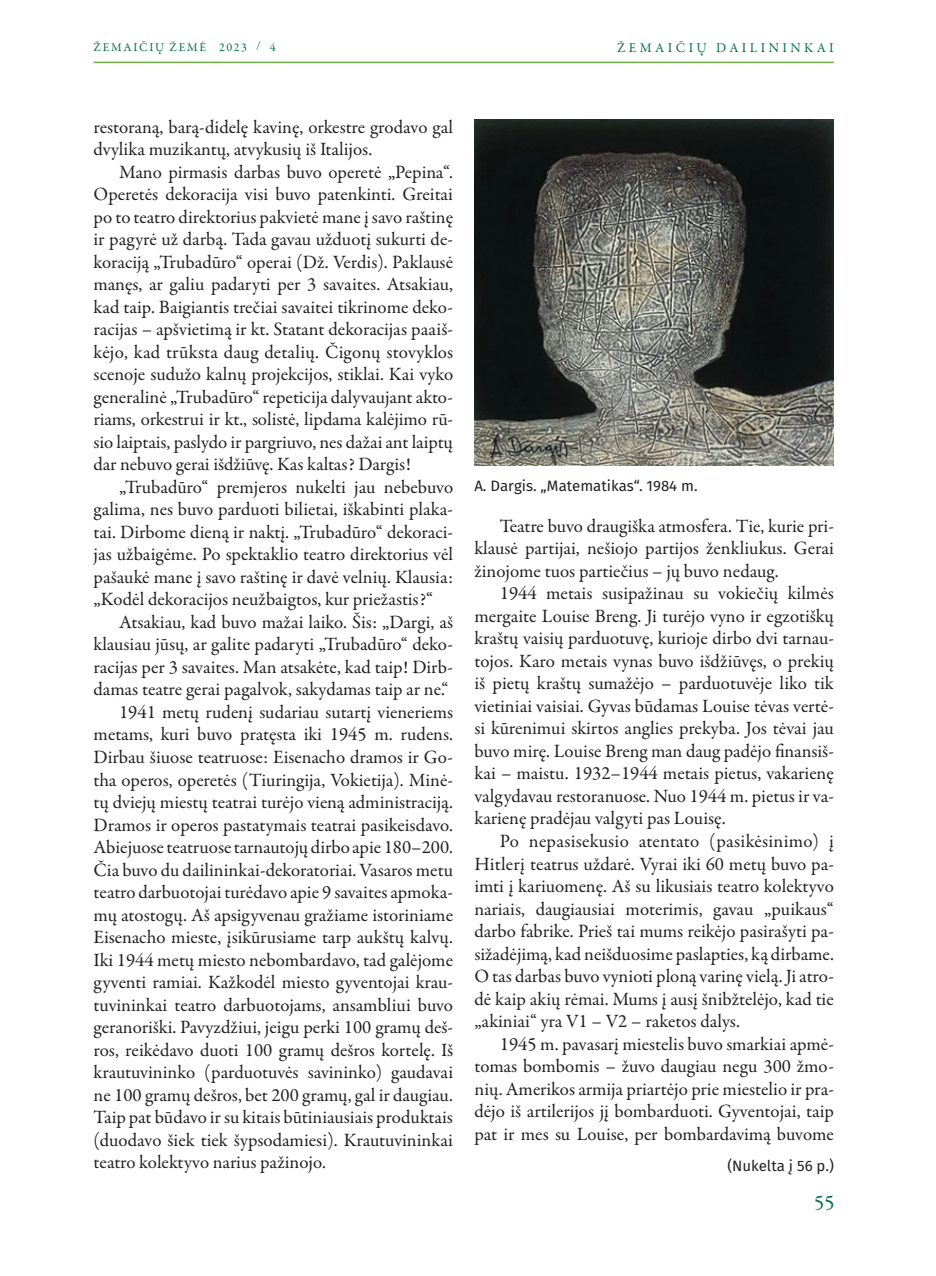
<style>
.page{position:relative;width:936px;height:1276px;background:#fff}
.page>*{position:absolute;margin:0;border:0;box-sizing:border-box;transform-origin:0 0}
.t1{font:21px "Garamond Premr Pro";color:#017045}
.tekstas{font:18.9px/22.5px "Garamond Premr Pro";color:#231f20;text-align:justify}
.parašas{font:15px "Fira Sans";color:#231f20}
.nukelta{font:15px "Fira Sans";color:#231f20}
.t2{font:13.5px "Garamond Premr Pro";letter-spacing:.25em;color:#017045}
.t3{font:12px "Garamond Premr Pro";letter-spacing:.14em;color:#017045}
</style>
<div class="page">
<hr style="left:94px;top:62px;width:739px;height:1px;background:#6fb048">
<img style="left:474px;top:119px;width:359px;height:347px">
<p class="t3" style="left:94px;top:40px;width:155px">ŽEMAIČIŲ ŽEMĖ 2023</p>
<p class="t2" style="left:617px;top:39px;width:218px">ŽEMAIČIŲ DAILININKAI</p>
<p class="t3" style="left:256px;top:39px;width:21px">/ 4</p>
<p class="tekstas" style="left:94px;top:116px;width:361px">restoraną, barą-didelę kavinę, orkestre grodavo gal dvylika muzikantų, atvykusių iš Italijos.</p>
<p class="tekstas" style="left:94px;top:161px;width:361px;text-indent:26px">Mano pirmasis darbas buvo operetė „Pepina“.<br>Operetės dekoracija visi buvo patenkinti. Greitai po to teatro direktorius pakvietė mane į savo raštinę ir pagyrė už darbą. Tada gavau užduotį sukurti de&shy;koraciją „Trubadūro“ operai (Dž. Verdis). Paklausė manęs, ar galiu padaryti per 3 savaites. Atsakiau, kad taip. Baigiantis trečiai savaitei tikrinome deko&shy;racijas – apšvietimą ir kt. Statant dekoracijas paaiš&shy;kėjo, kad trūksta daug detalių. Čigonų stovyklos scenoje sudužo kalnų projekcijos, stiklai. Kai vyko generalinė „Trubadūro“ repeticija dalyvaujant akto&shy;riams, orkestrui ir kt., solistė, lipdama kalėjimo rū&shy;sio laiptais, paslydo ir pargriuvo, nes dažai ant laiptų dar nebuvo gerai išdžiūvę. Kas kaltas? Dargis!</p>
<p class="tekstas" style="left:94px;top:476px;width:361px;text-indent:26px">„Trubadūro“ premjeros nukelti jau nebebuvo galima, nes buvo parduoti bilietai, iškabinti plaka&shy;tai. Dirbome dieną ir naktį. „Trubadūro“ dekoraci&shy;jas užbaigėme. Po spektaklio teatro direktorius vėl pašaukė mane į savo raštinę ir davė velnių. Klausia: „Kodėl dekoracijos neužbaigtos, kur priežastis?“</p>
<p class="tekstas" style="left:94px;top:611px;width:361px;text-indent:26px">Atsakiau, kad buvo mažai laiko. Šis: „Dargi, aš klausiau jūsų, ar galite padaryti „Trubadūro“ deko&shy;racijas per 3 savaites. Man atsakėte, kad taip! Dirb&shy;damas teatre gerai pagalvok, sakydamas taip ar ne.“</p>
<p class="tekstas" style="left:94px;top:701px;width:361px;text-indent:26px">1941 metų rudenį sudariau sutartį vieneriems metams, kuri buvo pratęsta iki 1945 m. rudens.<br>Dirbau šiuose teatruose: Eisenacho dramos ir Go&shy;tha operos, operetės (Tiuringija, Vokietija). Minė&shy;tų dviejų miestų teatrai turėjo vieną administraciją.<br>Dramos ir operos pastatymais teatrai pasikeisdavo.<br>Abiejuose teatruose tarnautojų dirbo apie 180–200.<br>Čia buvo du dailininkai-dekoratoriai. Vasaros metu teatro darbuotojai turėdavo apie 9 savaites apmoka&shy;mų atostogų. Aš apsigyvenau gražiame istoriniame Eisenacho mieste, įsikūrusiame tarp aukštų kalvų.<br>Iki 1944 metų miesto nebombardavo, tad galėjome gyventi ramiai. Kažkodėl miesto gyventojai krau&shy;tuvininkai teatro darbuotojams, ansambliui buvo geranoriški. Pavyzdžiui, jeigu perki 100 gramų deš&shy;ros, reikėdavo duoti 100 gramų dešros kortelę. Iš krautuvininko (parduotuvės savininko) gaudavai ne 100 gramų dešros, bet 200 gramų, gal ir daugiau.<br>Taip pat būdavo ir su kitais būtiniausiais produktais (duodavo šiek tiek šypsodamiesi). Krautuvininkai teatro kolektyvo narius pažinojo.</p>
<p class="parašas" style="left:474px;top:475px;width:225px">A. Dargis. „Matematikas“. 1984 m.</p>
<p class="tekstas" style="left:474px;top:515px;width:361px;text-indent:26px">Teatre buvo draugiška atmosfera. Tie, kurie pri&shy;klausė partijai, nešiojo partijos ženkliukus. Gerai žinojome tuos partiečius – jų buvo nedaug.</p>
<p class="tekstas" style="left:474px;top:582px;width:361px;text-indent:26px">1944 metais susipažinau su vokiečių kilmės mergaite Louise Breng. Ji turėjo vyno ir egzotiškų kraštų vaisių parduotuvę, kurioje dirbo dvi tarnau&shy;tojos. Karo metais vynas buvo išdžiūvęs, o prekių iš pietų kraštų sumažėjo – parduotuvėje liko tik vietiniai vaisiai. Gyvas būdamas Louise tėvas vertė&shy;si kūrenimui skirtos anglies prekyba. Jos tėvai jau buvo mirę. Louise Breng man daug padėjo finansiš&shy;kai – maistu. 1932–1944 metais pietus, vakarienę valgydavau restoranuose. Nuo 1944 m. pietus ir va&shy;karienę pradėjau valgyti pas Louisę.</p>
<p class="tekstas" style="left:474px;top:830px;width:361px;text-indent:26px">Po nepasisekusio atentato (pasikėsinimo) į Hitlerį teatrus uždarė. Vyrai iki 60 metų buvo pa&shy;imti į kariuomenę. Aš su likusiais teatro kolektyvo nariais, daugiausiai moterimis, gavau „puikaus“ darbo fabrike. Prieš tai mums reikėjo pasirašyti pa&shy;sižadėjimą, kad neišduosime paslapties, ką dirbame.<br>O tas darbas buvo vynioti ploną varinę vielą. Ji atro&shy;dė kaip akių rėmai. Mums į ausį šnibžtelėjo, kad tie „akiniai“ yra V1 – V2 – raketos dalys.</p>
<p class="tekstas" style="left:474px;top:1032px;width:361px;text-indent:26px">1945 m. pavasarį miestelis buvo smarkiai apmė&shy;tomas bombomis – žuvo daugiau negu 300 žmo&shy;nių. Amerikos armija priartėjo prie miestelio ir pra&shy;dėjo iš artilerijos jį bombarduoti. Gyventojai, taip pat ir mes su Louise, per bombardavimą buvome</p>
<p class="nukelta" style="left:727px;top:1155px;width:108px">(Nukelta į 56 p.)</p>
<p class="t1" style="left:814px;top:1189px;width:22px">55</p>
</div>
